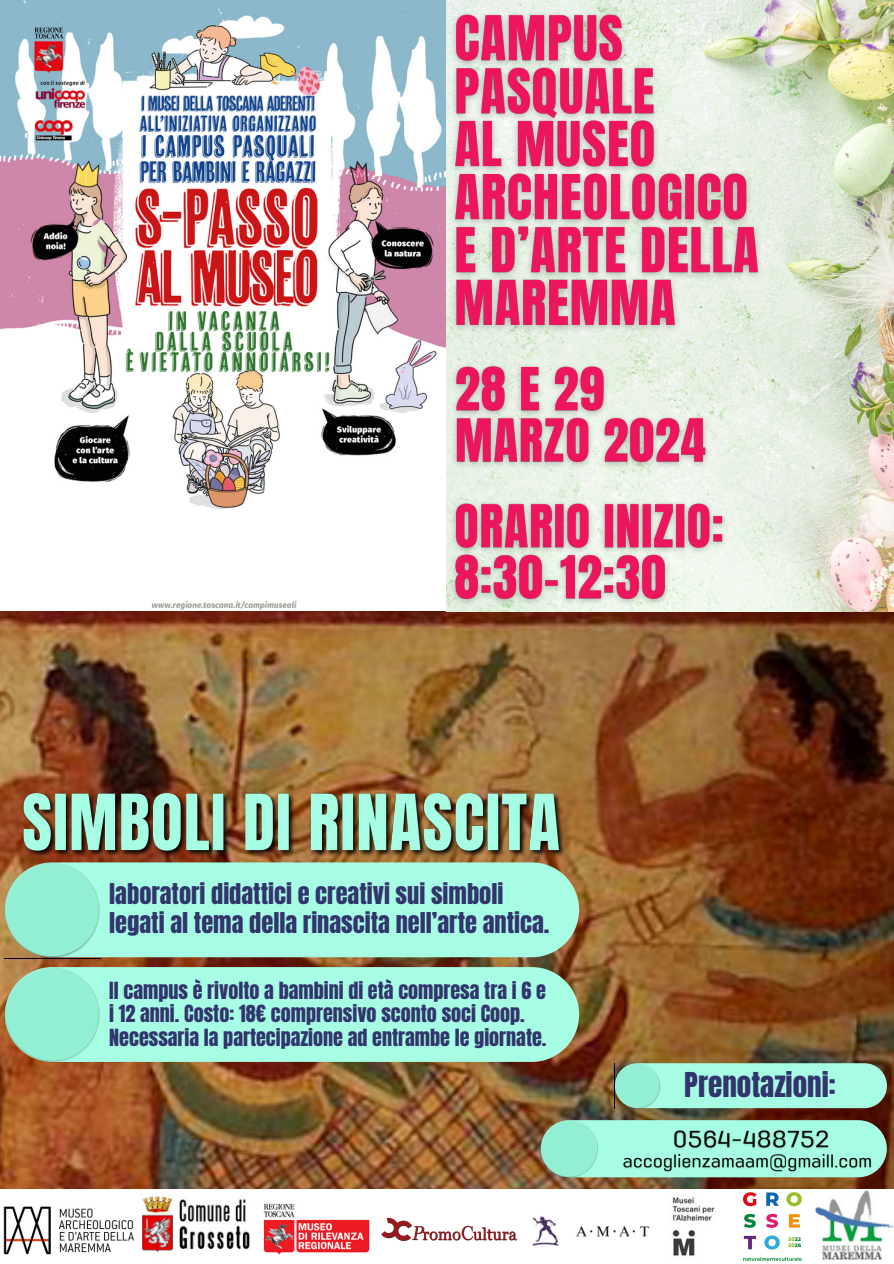
<style>
.page{position:relative;width:894px;height:1264px;background:#fff}
.page>*{position:absolute;margin:0;border:0;box-sizing:border-box;transform-origin:0 0}
.t1{font:29.1px "Anton";color:#32356d}
.t2{font:24.45px/29.2px "Anton";color:#32356d}
.t3{font:20.1px/23.7px "Anton";color:#32356d}
</style>
<div class="page">
<img style="left:0;top:0;width:447px;height:610px">
<img style="left:0;top:611px;width:893px;height:578px">
<div style="left:540px;top:1120px;width:346px;height:57px;background:#a7fde3;border-radius:29px"></div>
<img style="left:540px;top:1120px;width:58px;height:57px">
<div style="left:541px;top:1121px;width:56px;height:55px;background:#93efd3;border-radius:50%"></div>
<div style="left:614px;top:1063px;width:272px;height:45px;background:#a7fde3;border-radius:22px"></div>
<img style="left:614px;top:1063px;width:46px;height:45px">
<div style="left:615px;top:1063px;width:44px;height:44px;background:#93efd3;border-radius:50%"></div>
<img style="left:142px;top:1196px;width:108px;height:57px">
<img style="left:381px;top:1217px;width:136px;height:24px">
<img style="left:815px;top:1190px;width:78px;height:70px">
<img style="left:264px;top:1203px;width:105px;height:52px">
<img style="left:3px;top:1206px;width:131px;height:49px">
<img style="left:743px;top:1192px;width:57px;height:68px">
<img style="left:672px;top:1197px;width:43px;height:59px">
<img style="left:532px;top:1216px;width:118px;height:30px">
<div style="left:5px;top:967px;width:574px;height:94px;background:#a7fde3;border-radius:47px"></div>
<img style="left:5px;top:967px;width:96px;height:95px">
<div style="left:6px;top:968px;width:93px;height:92px;background:#93efd3;border-radius:50%"></div>
<div style="left:5px;top:862px;width:574px;height:95px;background:#a7fde3;border-radius:47px"></div>
<img style="left:5px;top:862px;width:96px;height:96px">
<div style="left:6px;top:863px;width:93px;height:93px;background:#93efd3;border-radius:50%"></div>
<img style="left:447px;top:0;width:446px;height:612px">
<img style="left:20px;top:775px;width:557px;height:96px">
<img style="left:618px;top:1157px;width:256px;height:23px">
<img style="left:669px;top:1119px;width:166px;height:45px">
<img style="left:444px;top:0;width:325px;height:342px">
<img style="left:445px;top:354px;width:271px;height:124px">
<img style="left:445px;top:491px;width:288px;height:124px">
<p class="t2" style="left:109px;top:879px;width:441px">laboratori didattici e creativi sui simboli legati al tema della rinascita nell’arte antica.</p>
<p class="t3" style="left:109px;top:978px;width:438px">Il campus è rivolto a bambini di età compresa tra i 6 e i 12 anni. Costo: 18€ comprensivo sconto soci Coop.<br>Necessaria la partecipazione ad entrambe le giornate.</p>
<p class="t1" style="left:684px;top:1063px;width:153px">Prenotazioni:</p>
</div>
